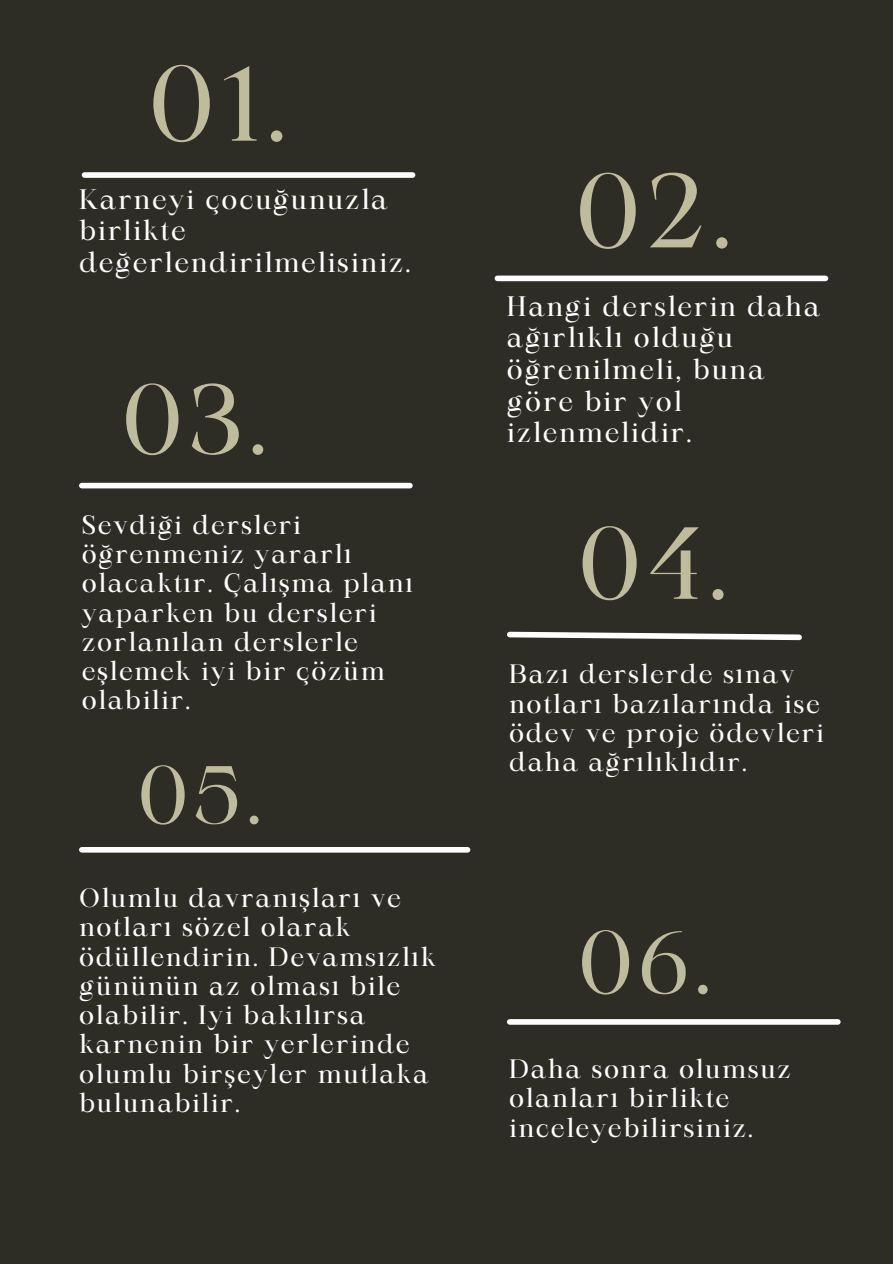
<style>
.page{position:relative;width:893px;height:1264px;background:#fff}
.page>*{position:absolute;margin:0;border:0;box-sizing:border-box;transform-origin:0 0}
.t1{font:102.3px "Maharlika";color:#bebc9d}
.t2{font:100.8px "Maharlika";color:#bebc9d}
.t3{font:98.1px "Maharlika";color:#bebc9d}
.t4{font:94.95px "Maharlika";color:#bebc9d}
.t5{font:85.35px "Maharlika";color:#bebc9d}
.t6{font:78.6px "Maharlika";color:#bebc9d}
.t7{font:27px/31.5px "Maharlika";letter-spacing:.07em;color:#fff}
.t8{font:25.5px/29.2px "Maharlika";letter-spacing:.07em;color:#fff}
</style>
<div class="page">
<div style="left:0;top:0;width:892px;height:1263px;background:#2e2d25"></div>
<div style="left:84px;top:172px;width:328px;height:6px;background:#fff"></div>
<div style="left:497px;top:275px;width:328px;height:6px;background:#fff"></div>
<div style="left:82px;top:483px;width:328px;height:5px;background:#fff"></div>
<svg style="left:507px;top:631px;width:295px;height:10px"></svg>
<div style="left:82px;top:847px;width:385px;height:5px;background:#fff"></div>
<div style="left:509px;top:1019px;width:328px;height:5px;background:#fff"></div>
<p class="t1" style="left:149px;top:62px;width:140px">01.</p>
<p class="t7" style="left:79px;top:186px;width:333px">Karneyi çocuğunuzla birlikte değerlendirilmelisiniz.</p>
<p class="t4" style="left:122px;top:381px;width:147px">03.</p>
<p class="t8" style="left:82px;top:512px;width:332px">Sevdiği dersleri öğrenmeniz yararlı olacaktır. Çalışma planı yaparken bu dersleri zorlanılan derslerle eşlemek iyi bir çözüm olabilir.</p>
<p class="t6" style="left:138px;top:763px;width:126px">05.</p>
<p class="t8" style="left:79px;top:885px;width:358px">Olumlu davranışları ve notları sözel olarak ödüllendirin. Devamsızlık gününün az olması bile olabilir. Iyi bakılırsa karnenin bir yerlerinde olumlu birşeyler mutlaka bulunabilir.</p>
<p class="t2" style="left:576px;top:170px;width:158px">02.</p>
<p class="t7" style="left:507px;top:293px;width:314px">Hangi derslerin daha ağırlıklı olduğu öğrenilmeli, buna göre bir yol izlenmelidir.</p>
<p class="t3" style="left:578px;top:523px;width:151px">04.</p>
<p class="t8" style="left:509px;top:662px;width:316px">Bazı derslerde sınav notları bazılarında ise ödev ve proje ödevleri daha ağrılıklıdır.</p>
<p class="t5" style="left:578px;top:928px;width:135px">06.</p>
<p class="t8" style="left:509px;top:1056px;width:283px">Daha sonra olumsuz olanları birlikte inceleyebilirsiniz.</p>
</div>
